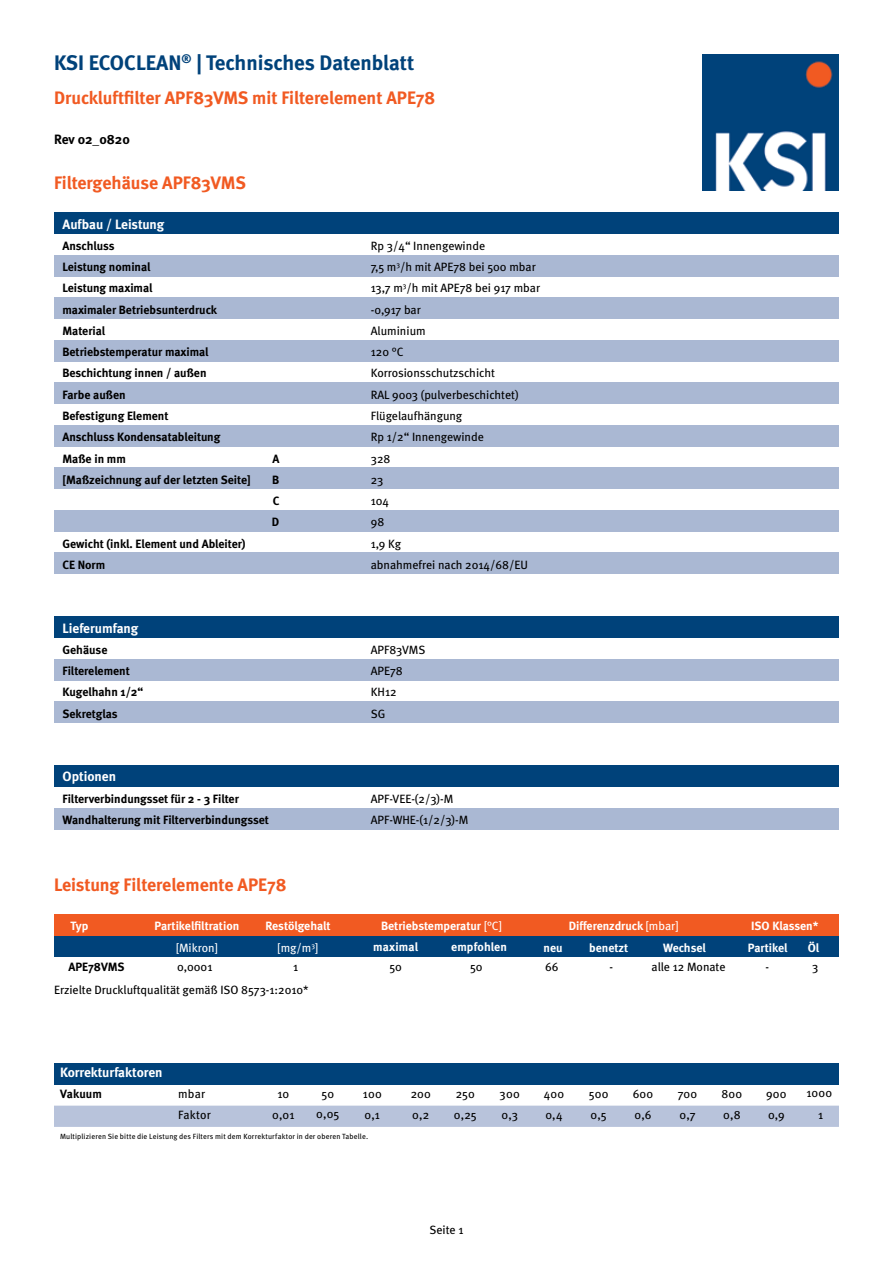
<style>
.page{position:relative;width:893px;height:1263px;background:#fff}
.page>*{position:absolute;margin:0;border:0;box-sizing:border-box;transform-origin:0 0}
.t1{font:700 21px "Meta";color:#00427a}
.t2{font:700 18px "Meta";color:#f15a22}
.t3{font:700 13.5px "Meta";color:#fff}
.t4{font:700 13.5px "Meta";color:#000}
.t5{font:12px/21.3px "Meta";color:#000}
.t6{font:700 12px/21.3px "Meta";color:#000}
.t7{font:700 12px/21.3px "Meta";color:#fff}
.t8{font:12px "Meta";color:#fff}
.t9{font:7.5px "Meta";letter-spacing:.02em;color:#000}
.s1{font-weight:400}
</style>
<div class="page">
<img style="left:703px;top:54px;width:136px;height:136px">
<div style="left:54px;top:702px;width:785px;height:21px;background:#aab8d3"></div>
<div style="left:54px;top:553px;width:785px;height:21px;background:#aab8d3"></div>
<div style="left:54px;top:340px;width:785px;height:21px;background:#aab8d3"></div>
<div style="left:54px;top:383px;width:785px;height:21px;background:#aab8d3"></div>
<div style="left:54px;top:425px;width:785px;height:21px;background:#aab8d3"></div>
<div style="left:54px;top:468px;width:785px;height:21px;background:#aab8d3"></div>
<div style="left:54px;top:510px;width:785px;height:21px;background:#aab8d3"></div>
<div style="left:54px;top:213px;width:785px;height:21px;background:#00427a"></div>
<div style="left:54px;top:255px;width:785px;height:21px;background:#aab8d3"></div>
<div style="left:54px;top:298px;width:785px;height:21px;background:#aab8d3"></div>
<div style="left:54px;top:617px;width:785px;height:21px;background:#00427a"></div>
<div style="left:54px;top:659px;width:785px;height:21px;background:#aab8d3"></div>
<div style="left:54px;top:765px;width:785px;height:22px;background:#00427a"></div>
<div style="left:54px;top:808px;width:785px;height:21px;background:#aab8d3"></div>
<div style="left:54px;top:935px;width:785px;height:22px;background:#00427a"></div>
<div style="left:54px;top:914px;width:785px;height:21px;background:#f15a22"></div>
<div style="left:54px;top:1063px;width:785px;height:21px;background:#00427a"></div>
<div style="left:54px;top:1105px;width:785px;height:22px;background:#b8c3db"></div>
<h1 class="t1" style="left:54px;top:49px;width:362px">KSI ECOCLEAN<sup>®</sup> | Technisches Datenblatt</h1>
<h2 class="t2" style="left:54px;top:86px;width:383px">Druckluftfilter APF83VMS mit Filterelement APE78</h2>
<p class="t4" style="left:54px;top:130px;width:77px">Rev 02_0820</p>
<h2 class="t2" style="left:54px;top:171px;width:193px">Filtergehäuse APF83VMS</h2>
<p class="t3" style="left:63px;top:215px;width:103px">Aufbau / Leistung</p>
<p class="t6" style="left:63px;top:235px;width:159px">Anschluss<br>Leistung nominal<br>Leistung maximal<br>maximaler Betriebsunterdruck<br>Material<br>Betriebstemperatur maximal<br>Beschichtung innen / außen<br>Farbe außen<br>Befestigung Element<br>Anschluss Kondensatableitung<br>Maße in mm</p>
<p class="t6" style="left:272px;top:447px;width:8px">A</p>
<p class="t6" style="left:63px;top:469px;width:190px">[Maßzeichnung auf der letzten Seite]</p>
<p class="t6" style="left:272px;top:469px;width:9px;text-align:justify">B C D</p>
<p class="t6" style="left:63px;top:532px;width:185px">Gewicht (inkl. Element und Ableiter)<br>CE Norm</p>
<p class="t3" style="left:63px;top:619px;width:77px">Lieferumfang</p>
<p class="t5" style="left:371px;top:235px;width:171px">Rp 3/4“ Innengewinde<br>7,5 m<sup>3</sup>/h mit APE78 bei 500 mbar<br>13,7 m<sup>3</sup>/h mit APE78 bei 917 mbar -0,917 bar<br>Aluminium<br>120 °C<br>Korrosionsschutzschicht<br>RAL 9003 (pulverbeschichtet)<br>Flügelaufhängung<br>Rp 1/2“ Innengewinde<br>328<br>23<br>104<br>98<br>1,9 Kg<br>abnahmefrei nach 2014/68/EU</p>
<p class="t6" style="left:63px;top:639px;width:82px">Gehäuse<br>Filterelement<br>Kugelhahn 1/2“<br>Sekretglas</p>
<p class="t5" style="left:371px;top:639px;width:56px">APF83VMS<br>APE78<br>KH12<br>SG</p>
<p class="t3" style="left:63px;top:768px;width:55px">Optionen</p>
<p class="t6" style="left:63px;top:787px;width:208px">Filterverbindungsset für 2 - 3 Filter<br>Wandhalterung mit Filterverbindungsset</p>
<p class="t5" style="left:371px;top:787px;width:99px">APF-VEE-(2/3)-M<br>APF-WHE-(1/2/3)-M</p>
<h2 class="t2" style="left:54px;top:873px;width:234px">Leistung Filterelemente APE78</h2>
<p class="t7" style="left:663px;top:915px;width:44px;text-indent:-94px">Differenzdruck <span class="s1">[mbar]<br></span>Wechsel</p>
<p class="t7" style="left:748px;top:915px;width:72px">ISO Klassen*<br>Partikel</p>
<p class="t7" style="left:154px;top:915px;width:86px">Partikelfiltration</p>
<p class="t8" style="left:176px;top:940px;width:44px">[Mikron]</p>
<p class="t7" style="left:265px;top:915px;width:67px;text-align:center">Restölgehalt <span class="s1">[mg/m</span><sup>3</sup><span class="s1">]</span></p>
<p class="t7" style="left:451px;top:915px;width:58px;line-height:20.5px;text-indent:-70px">Betriebstemperatur <span class="s1">[°C] </span>empfohlen</p>
<p class="t7" style="left:71px;top:915px;width:19px">Typ</p>
<p class="t6" style="left:68px;top:955px;width:57px">APE78VMS</p>
<p class="t5" style="left:177px;top:955px;width:37px">0,0001</p>
<p class="t5" style="left:293px;top:955px;width:7px">1</p>
<p class="t5" style="left:389px;top:955px;width:14px">50</p>
<p class="t5" style="left:470px;top:955px;width:14px">50</p>
<p class="t5" style="left:545px;top:955px;width:15px">66</p>
<p class="t5" style="left:609px;top:955px;width:5px">-</p>
<p class="t5" style="left:652px;top:955px;width:75px">alle 12 Monate</p>
<p class="t5" style="left:766px;top:955px;width:5px">-</p>
<p class="t5" style="left:812px;top:955px;width:8px">3</p>
<p class="t7" style="left:808px;top:936px;width:13px">Öl</p>
<p class="t7" style="left:373px;top:936px;width:47px">maximal</p>
<p class="t7" style="left:544px;top:936px;width:21px">neu</p>
<p class="t7" style="left:589px;top:936px;width:40px">benetzt</p>
<p class="t5" style="left:54px;top:979px;width:256px">Erzielte Druckluftqualität gemäß ISO 8573-1:2010*</p>
<p class="t3" style="left:60px;top:1064px;width:104px">Korrekturfaktoren</p>
<p class="t6" style="left:60px;top:1083px;width:43px">Vakuum</p>
<p class="t5" style="left:178px;top:1083px;width:28px">mbar</p>
<p class="t5" style="left:277px;top:1083px;width:13px">10</p>
<p class="t5" style="left:321px;top:1083px;width:14px">50</p>
<p class="t5" style="left:363px;top:1083px;width:20px">100</p>
<p class="t5" style="left:411px;top:1083px;width:22px">200</p>
<p class="t5" style="left:456px;top:1083px;width:21px">250</p>
<p class="t5" style="left:500px;top:1083px;width:22px">300</p>
<p class="t5" style="left:544px;top:1083px;width:22px">400</p>
<p class="t5" style="left:589px;top:1083px;width:21px">500</p>
<p class="t5" style="left:633px;top:1083px;width:22px">600</p>
<p class="t5" style="left:678px;top:1083px;width:21px">700</p>
<p class="t5" style="left:721px;top:1083px;width:22px">800</p>
<p class="t5" style="left:766px;top:1083px;width:22px">900</p>
<p class="t5" style="left:806px;top:1081px;width:27px">1000</p>
<p class="t5" style="left:178px;top:1104px;width:34px">Faktor</p>
<p class="t5" style="left:272px;top:1104px;width:24px">0,01</p>
<p class="t5" style="left:316px;top:1103px;width:25px">0,05</p>
<p class="t5" style="left:365px;top:1104px;width:17px">0,1</p>
<p class="t5" style="left:412px;top:1104px;width:19px">0,2</p>
<p class="t5" style="left:454px;top:1104px;width:24px">0,25</p>
<p class="t5" style="left:501px;top:1104px;width:18px">0,3</p>
<p class="t5" style="left:545px;top:1104px;width:19px">0,4</p>
<p class="t5" style="left:590px;top:1104px;width:18px">0,5</p>
<p class="t5" style="left:634px;top:1104px;width:19px">0,6</p>
<p class="t5" style="left:679px;top:1104px;width:18px">0,7</p>
<p class="t5" style="left:723px;top:1104px;width:19px">0,8</p>
<p class="t5" style="left:768px;top:1104px;width:18px">0,9</p>
<p class="t5" style="left:818px;top:1104px;width:7px">1</p>
<p class="t9" style="left:60px;top:1132px;width:310px">Multiplizieren Sie bitte die Leistung des Filters mit dem Korrekturfaktor in der oberen Tabelle.</p>
<p class="t5" style="left:429px;top:1219px;width:35px">Seite 1</p>
</div>
